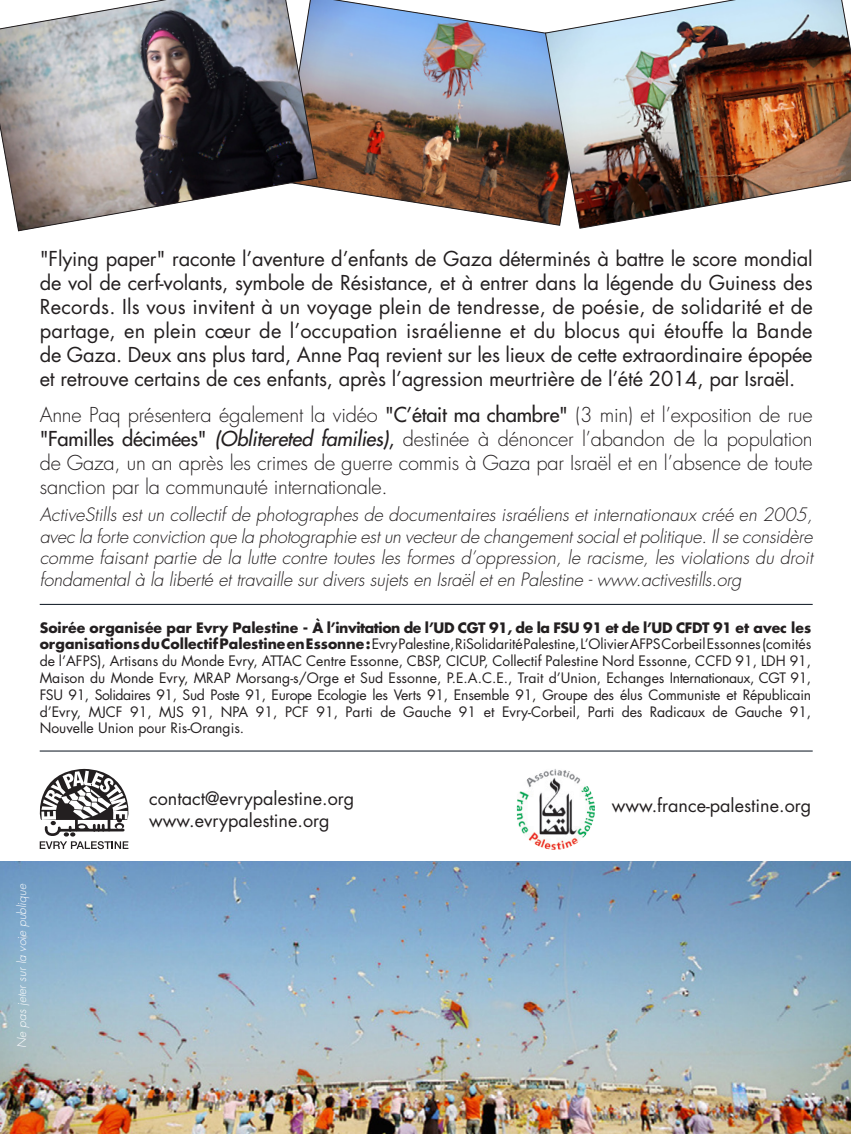
<style>
.page{position:relative;width:851px;height:1134px;background:#fff}
.page>*{position:absolute;margin:0;border:0;box-sizing:border-box;transform-origin:0 0}
.t1{font:20px/24px "Futura";letter-spacing:-.01em;color:#231f20;text-align:justify}
.t2{font:300 20px/24px "Futura";letter-spacing:-.01em;color:#231f20;text-align:justify}
.t3{font:italic 300 18px/21.6px "Futura";letter-spacing:-.01em;color:#231f20;text-align:justify}
.t4{font:18px "Futura";color:#231f20}
.t5{font:14px/16.8px "Futura";color:#231f20;text-align:justify}
.t6{font:italic 300 12px "Futura";letter-spacing:-.005em;color:#fff}
.s1{font-weight:400}
.s2{font-weight:400;font-style:italic}
.s3{font-weight:700}
</style>
<div class="page">
<img style="left:318px;top:0;width:226px;height:224px">
<img style="left:544px;top:0;width:306px;height:229px">
<img style="left:0;top:862px;width:850px;height:272px">
<img style="left:0;top:0;width:318px;height:232px">
<svg style="left:40px;top:769px;width:88px;height:80px"></svg>
<img style="left:517px;top:769px;width:77px;height:81px">
<hr style="left:40px;top:751px;width:772px;height:1px;background:#07111d">
<hr style="left:40px;top:604px;width:772px;height:1px;background:#07111d">
<p class="t1" style="left:40px;top:247px;width:774px">"Flying paper" raconte l’aventure d’enfants de Gaza déterminés à battre le score mondial de vol de cerf-volants, symbole de Résistance, et à entrer dans la légende du Guiness des Records. Ils vous invitent à un voyage plein de tendresse, de poésie, de solidarité et de partage, en plein cœur de l’occupation israélienne et du blocus qui étouffe la Bande de Gaza. Deux ans plus tard, Anne Paq revient sur les lieux de cette extraordinaire épopée et retrouve certains de ces enfants, après l’agression meurtrière de l’été 2014, par Israël.</p>
<p class="t2" style="left:40px;top:403px;width:774px">Anne Paq présentera également la vidéo <span class="s1">"C’était ma chambre"</span> (3 min) et l’exposition de rue <span class="s1">"Familles décimées"</span> <span class="s2">(Oblitereted families)</span><span class="s1">,</span> destinée à dénoncer l’abandon de la population de Gaza, un an après les crimes de guerre commis à Gaza par Israël et en l’absence de toute sanction par la communauté internationale.</p>
<p class="t3" style="left:40px;top:504px;width:774px">ActiveStills est un collectif de photographes de documentaires israéliens et internationaux créé en 2005, avec la forte conviction que la photographie est un vecteur de changement social et politique. Il se considère comme faisant partie de la lutte contre toutes les formes d’oppression, le racisme, les violations du droit fondamental à la liberté et travaille sur divers sujets en Israël et en Palestine - www.activestills.org</p>
<p class="t5" style="left:40px;top:619px;width:773px"><span class="s3">Soirée organisée par Evry Palestine - À l’invitation de l’UD CGT 91, de la FSU 91 et de l’UD CFDT 91 et avec les organisations du Collectif Palestine en Essonne :</span> Evry Palestine, RiSolidarité Palestine, L’Olivier AFPS Corbeil Essonnes (comités de l’AFPS), Artisans du Monde Evry, ATTAC Centre Essonne, CBSP, CICUP, Collectif Palestine Nord Essonne, CCFD 91, LDH 91, Maison du Monde Evry, MRAP Morsang-s/Orge et Sud Essonne, P.E.A.C.E., Trait d’Union, Echanges Internationaux, CGT 91, FSU 91, Solidaires 91, Sud Poste 91, Europe Ecologie les Verts 91, Ensemble 91, Groupe des élus Communiste et Républicain d’Evry, MJCF 91, MJS 91, NPA 91, PCF 91, Parti de Gauche 91 et Evry-Corbeil, Parti des Radicaux de Gauche 91, Nouvelle Union pour Ris-Orangis.</p>
<p class="t6" style="left:14px;top:1048px;width:165px;rotate:-90deg">Ne pas jeter sur la voie publique</p>
<p class="t4" style="left:149px;top:786px;width:206px">contact@evrypalestine.org</p>
<p class="t4" style="left:149px;top:808px;width:182px">www.evrypalestine.org</p>
<p class="t4" style="left:611px;top:793px;width:201px">www.france-palestine.org</p>
</div>
